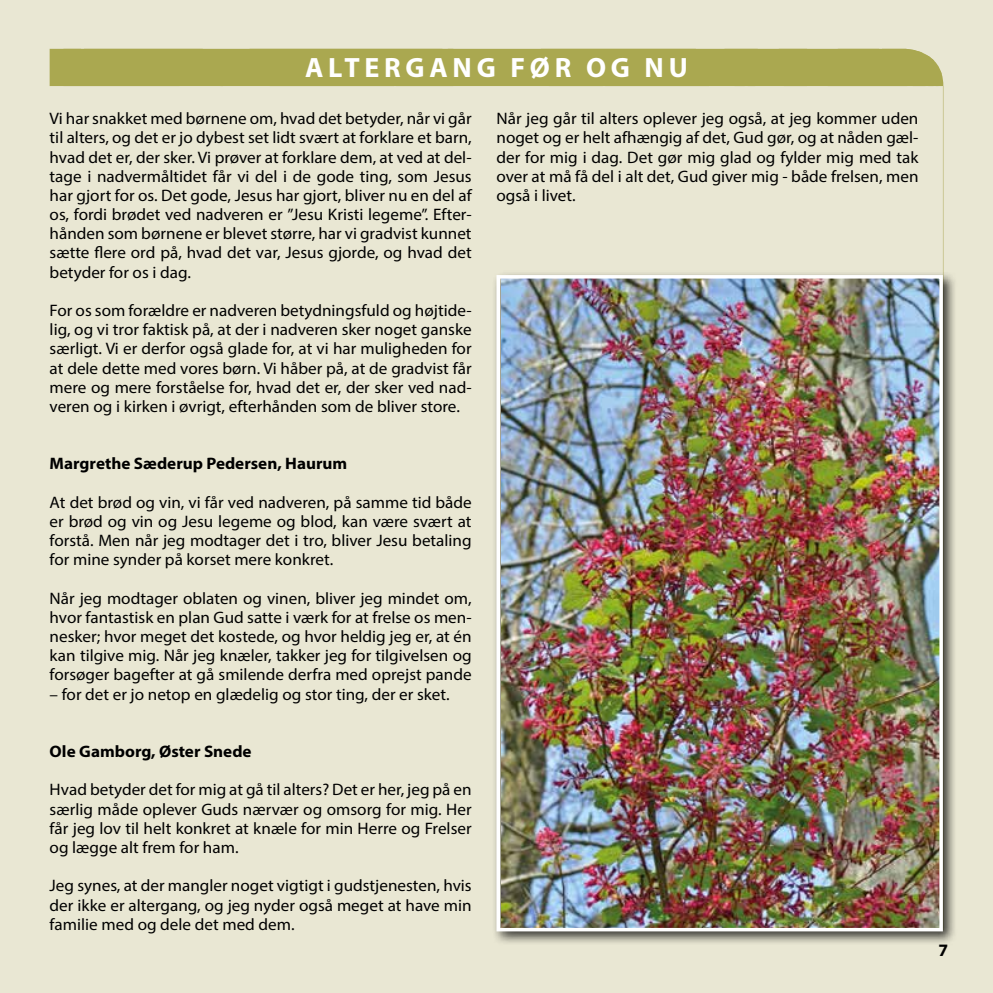
<style>
.page{position:relative;width:993px;height:993px;background:#fff}
.page>*{position:absolute;margin:0;border:0;box-sizing:border-box;transform-origin:0 0}
.t1{font:700 28px "Myriad Pro";letter-spacing:.17em;color:#fff}
.t2{font:700 17.5px "Myriad Pro";color:#000}
.t3{font:16.62px/19.2px "Myriad Pro";color:#000;text-align:justify}
.t4{font:700 16.62px "Myriad Pro";color:#000}
</style>
<div class="page">
<div style="left:0;top:0;width:992px;height:992px;background:#e9e7d3"></div>
<hr style="left:942px;top:86px;width:1px;height:843px;background:#cbc895">
<div style="left:491px;top:270px;width:465px;height:675px;background:#000;opacity:.75"></div>
<img style="left:501px;top:280px;width:436px;height:646px">
<div style="left:496px;top:275px;width:446px;height:656px;border:4px solid #fff"></div>
<h1 class="t1" style="left:305px;top:50px;width:384px">ALTERGANG FØR OG NU</h1>
<p class="t3" style="left:50px;top:109px;width:423px">Vi har snakket med børnene om, hvad det betyder, når vi går til alters, og det er jo dybest set lidt svært at forklare et barn, hvad det er, der sker. Vi prøver at forklare dem, at ved at del&shy;tage i nadvermåltidet får vi del i de gode ting, som Jesus har gjort for os. Det gode, Jesus har gjort, bliver nu en del af os, fordi brødet ved nadveren er ”Jesu Kristi legeme”. Efter&shy;hånden som børnene er blevet større, har vi gradvist kunnet sætte flere ord på, hvad det var, Jesus gjorde, og hvad det betyder for os i dag.</p>
<p class="t3" style="left:50px;top:300px;width:423px">For os som forældre er nadveren betydningsfuld og højtide&shy;lig, og vi tror faktisk på, at der i nadveren sker noget ganske særligt. Vi er derfor også glade for, at vi har muligheden for at dele dette med vores børn. Vi håber på, at de gradvist får mere og mere forståelse for, hvad det er, der sker ved nad&shy;veren og i kirken i øvrigt, efterhånden som de bliver store.</p>
<p class="t4" style="left:50px;top:453px;width:299px">Margrethe Sæderup Pedersen, Haurum</p>
<p class="t3" style="left:50px;top:492px;width:423px">At det brød og vin, vi får ved nadveren, på samme tid både er brød og vin og Jesu legeme og blod, kan være svært at forstå. Men når jeg modtager det i tro, bliver Jesu betaling for mine synder på korset mere konkret.</p>
<p class="t3" style="left:50px;top:588px;width:423px">Når jeg modtager oblaten og vinen, bliver jeg mindet om, hvor fantastisk en plan Gud satte i værk for at frelse os men&shy;nesker; hvor meget det kostede, og hvor heldig jeg er, at én kan tilgive mig. Når jeg knæler, takker jeg for tilgivelsen og forsøger bagefter at gå smilende derfra med oprejst pande</p>
<p class="t3" style="left:50px;top:684px;width:401px">– for det er jo netop en glædelig og stor ting, der er sket.</p>
<p class="t4" style="left:50px;top:740px;width:203px">Ole Gamborg, Øster Snede</p>
<p class="t3" style="left:50px;top:779px;width:423px">Hvad betyder det for mig at gå til alters? Det er her, jeg på en særlig måde oplever Guds nærvær og omsorg for mig. Her får jeg lov til helt konkret at knæle for min Herre og Frelser og lægge alt frem for ham.</p>
<p class="t3" style="left:50px;top:875px;width:423px">Jeg synes, at der mangler noget vigtigt i gudstjenesten, hvis der ikke er altergang, og jeg nyder også meget at have min familie med og dele det med dem.</p>
<p class="t3" style="left:496px;top:109px;width:423px">Når jeg går til alters oplever jeg også, at jeg kommer uden noget og er helt afhængig af det, Gud gør, og at nåden gæl&shy;der for mig i dag. Det gør mig glad og fylder mig med tak over at må få del i alt det, Gud giver mig - både frelsen, men også i livet.</p>
<p class="t2" style="left:938px;top:938px;width:11px">7</p>
</div>
